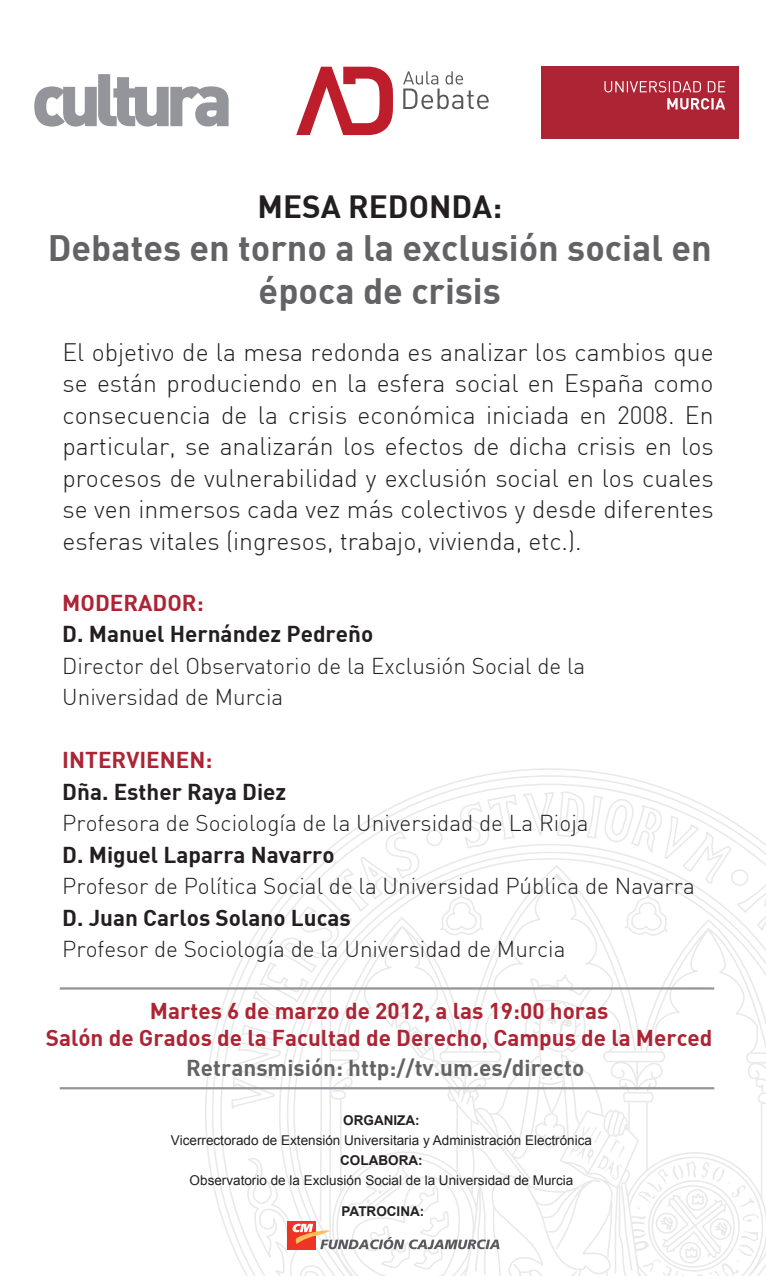
<style>
.page{position:relative;width:766px;height:1276px;background:#fff}
.page>*{position:absolute;margin:0;border:0;box-sizing:border-box;transform-origin:0 0}
.t1{font:900 73.12px "DIN";letter-spacing:-.1em;color:#797b81}
.t2{font:36px/43.2px "DIN Bold";color:#636366;text-align:center}
.t3{font:31.5px "DIN Bold";color:#231f20}
.t4{font:300 24.75px/31.5px "DIN";color:#231f20;text-align:justify}
.t5{font:300 22.5px/31.5px "DIN";color:#231f20}
.t6{font:22.5px/27px "DIN Bold";color:#ad2434;text-align:center}
.t7{font:22.5px "DIN Bold";color:#231f20}
.t8{font:22.5px "DIN Bold";color:#636366}
.t9{font:13.5px "Arial";color:#231f20}
.t10{font:700 13.5px "Arial";color:#231f20}
</style>
<div class="page">
<svg style="left:230px;top:790px;width:535px;height:486px"></svg>
<svg style="left:403px;top:71px;width:85px;height:38px"></svg>
<svg style="left:296px;top:67px;width:97px;height:68px"></svg>
<div style="left:540px;top:67px;width:198px;height:72px;background:#ad2434"></div>
<svg style="left:667px;top:98px;width:58px;height:11px"></svg>
<svg style="left:604px;top:81px;width:121px;height:11px"></svg>
<hr style="left:60px;top:987px;width:654px;height:2px;background:#939598">
<hr style="left:60px;top:1087px;width:654px;height:2px;background:#939598">
<h1 class="t1" style="left:31px;top:51px;width:202px">cultura</h1>
<p class="t3" style="left:257px;top:186px;width:246px">MESA REDONDA:</p>
<h2 class="t2" style="left:48px;top:225px;width:665px">Debates en torno a la exclusión social en época de crisis</h2>
<p class="t4" style="left:62px;top:336px;width:652px">El objetivo de la mesa redonda es analizar los cambios que se están produciendo en la esfera social en España como consecuencia de la crisis económica iniciada en 2008. En particular, se analizarán los efectos de dicha crisis en los procesos de vulnerabilidad y exclusión social en los cuales se ven inmersos cada vez más colectivos y desde diferentes esferas vitales (ingresos, trabajo, vivienda, etc.).</p>
<p class="t6" style="left:62px;top:588px;width:143px">MODERADOR:</p>
<p class="t7" style="left:62px;top:619px;width:312px">D. Manuel Hernández Pedreño</p>
<p class="t5" style="left:62px;top:649px;width:524px">Director del Observatorio de la Exclusión Social de la<br>Universidad de Murcia</p>
<p class="t6" style="left:62px;top:745px;width:152px">INTERVIENEN:</p>
<p class="t7" style="left:62px;top:777px;width:225px">Dña. Esther Raya Diez</p>
<p class="t5" style="left:62px;top:807px;width:527px">Profesora de Sociología de la Universidad de La Rioja</p>
<p class="t7" style="left:62px;top:840px;width:274px">D. Miguel Laparra Navarro</p>
<p class="t5" style="left:62px;top:870px;width:634px">Profesor de Política Social de la Universidad Pública de Navarra</p>
<p class="t7" style="left:62px;top:903px;width:290px">D. Juan Carlos Solano Lucas</p>
<p class="t5" style="left:62px;top:933px;width:504px">Profesor de Sociología de la Universidad de Murcia</p>
<p class="t6" style="left:46px;top:996px;width:668px">Martes 6 de marzo de 2012, a las 19:00 horas<br>Salón de Grados de la Facultad de Derecho, Campus de la Merced</p>
<p class="t8" style="left:186px;top:1053px;width:399px">Retransmisión: http://tv.um.es/directo</p>
<p class="t10" style="left:343px;top:1111px;width:78px">ORGANIZA:</p>
<p class="t9" style="left:171px;top:1131px;width:422px">Vicerrectorado de Extensión Universitaria y Administración Electrónica</p>
<p class="t10" style="left:340px;top:1151px;width:84px">COLABORA:</p>
<p class="t9" style="left:189px;top:1171px;width:385px">Observatorio de la Exclusión Social de la Universidad de Murcia</p>
<p class="t10" style="left:341px;top:1202px;width:84px">PATROCINA:</p>
</div>
